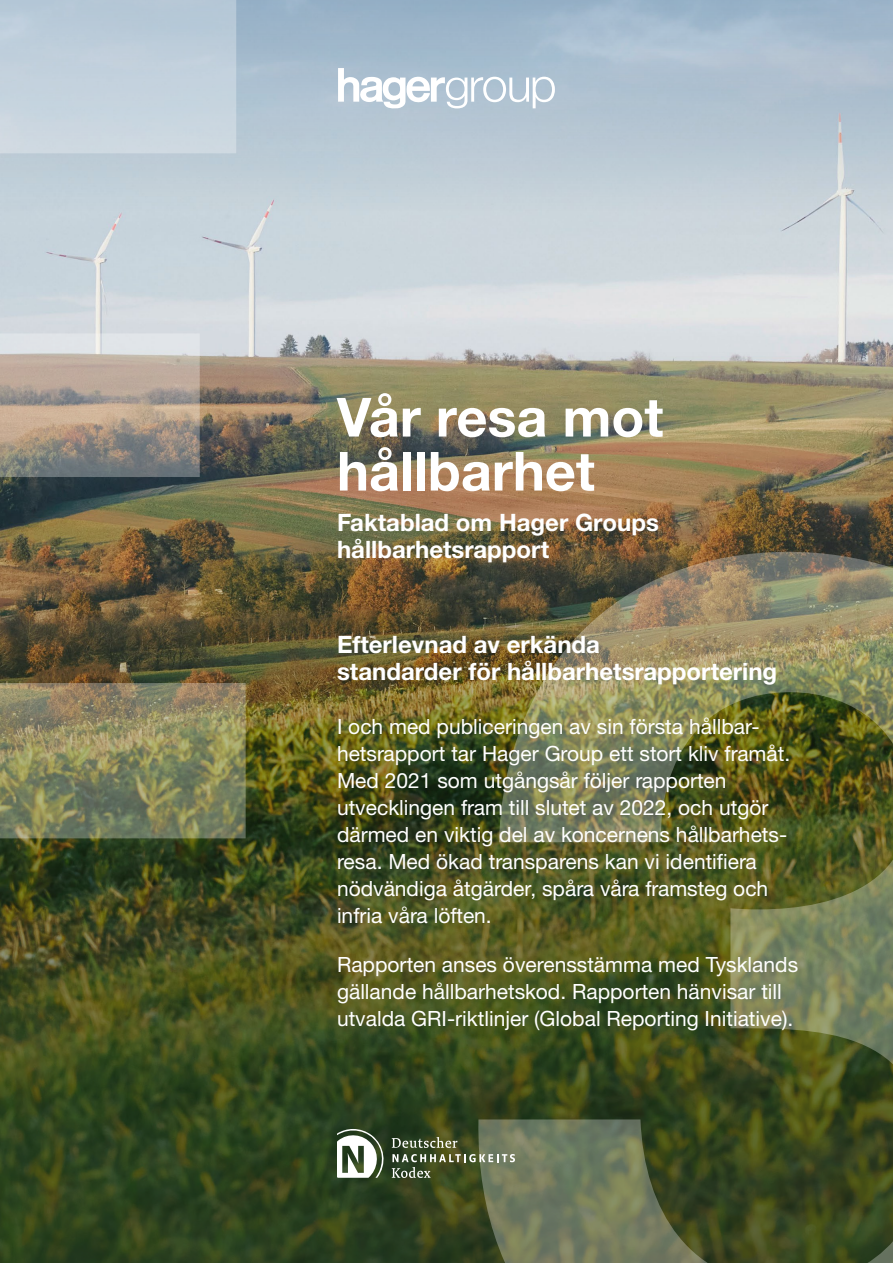
<style>
.page{position:relative;width:893px;height:1263px;background:#fff}
.page>*{position:absolute;margin:0;border:0;box-sizing:border-box;transform-origin:0 0}
.t1{font:700 54px/54px "Helvetica Neue LTW1 G";color:#fff}
.t2{font:700 24px/27px "Helvetica Neue LTW1 G";color:#fff}
.t3{font:21px/27px "Helvetica Neue LTW1 G";color:#fff}
</style>
<div class="page">
<img style="left:246px;top:213px;width:647px;height:139px">
<img style="left:0;top:352px;width:893px;height:911px">
<div style="left:0;top:0;width:893px;height:213px;background:linear-gradient(to bottom,#9bb4c9,#c9d3da)"></div>
<img style="left:0;top:0;width:246px;height:838px">
<img style="left:475px;top:552px;width:418px;height:711px">
<svg style="left:337px;top:1129px;width:178px;height:49px"></svg>
<svg style="left:338px;top:68px;width:217px;height:40px"></svg>
<h1 class="t1" style="left:337px;top:390px;width:328px">Vår resa mot hållbarhet</h1>
<p class="t2" style="left:337px;top:509px;width:323px">Faktablad om Hager Groups hållbarhetsrapport</p>
<p class="t2" style="left:337px;top:630px;width:442px">Efterlevnad av erkända<br>standarder för hållbarhetsrapportering</p>
<p class="t3" style="left:337px;top:712px;width:455px">I och med publiceringen av sin första hållbar&shy;hetsrapport tar Hager Group ett stort kliv framåt.<br>Med 2021 som utgångsår följer rapporten utvecklingen fram till slutet av 2022, och utgör därmed en viktig del av koncernens hållbarhets&shy;resa. Med ökad transparens kan vi identifiera nödvändiga åtgärder, spåra våra framsteg och infria våra löften.</p>
<p class="t3" style="left:337px;top:951px;width:463px">Rapporten anses överensstämma med Tysklands gällande hållbarhetskod. Rapporten hänvisar till utvalda GRI-riktlinjer (Global Reporting Initiative).</p>
</div>
